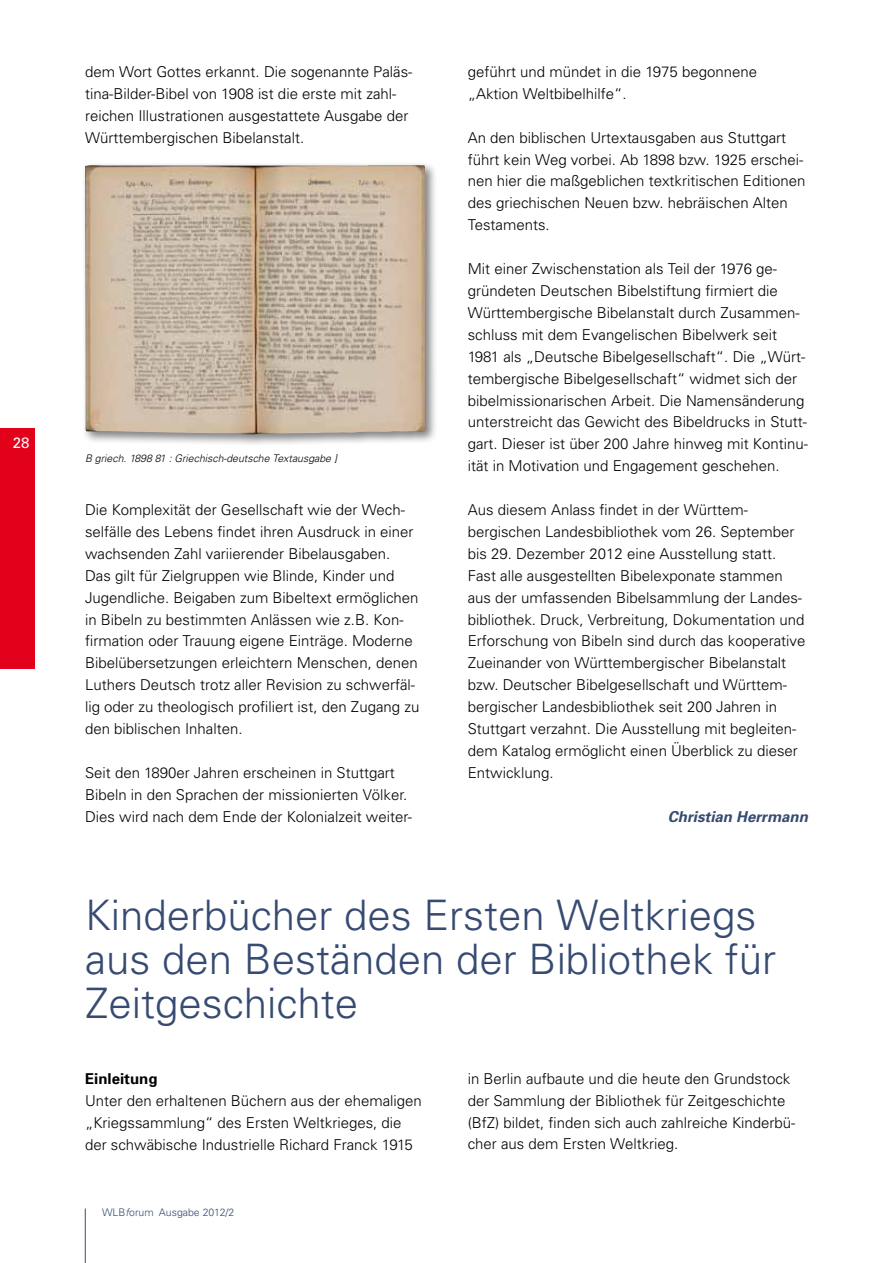
<style>
.page{position:relative;width:893px;height:1263px;background:#fff}
.page>*{position:absolute;margin:0;border:0;box-sizing:border-box;transform-origin:0 0}
.t1{font:300 42px/43.8px "Univers";color:#364a72}
.t2{font:300 15px/21.9px "Univers";color:#000}
.t3{font:italic 700 15px "Univers";color:#364a72}
.t4{font:700 15px "Univers";color:#000}
.t5{font:15px "Univers";color:#fff}
.t6{font:italic 300 10.5px "Univers";color:#000}
.t7{font:300 10.5px "Univers";color:#364a72}
.s1{font-style:italic}
</style>
<div class="page">
<hr style="left:85px;top:1208px;width:1px;height:55px;background:#364a72">
<div style="left:0;top:428px;width:34px;height:240px;background:#e2001a"></div>
<div style="left:81px;top:161px;width:356px;height:285px;background:#000;opacity:.5"></div>
<img style="left:85px;top:165px;width:340px;height:270px">
<p class="t5" style="left:13px;top:434px;width:18px">28</p>
<p class="t2" style="left:85px;top:60px;width:329px">dem Wort Gottes erkannt. Die sogenannte Paläs&shy;tina-Bilder-Bibel von 1908 ist die erste mit zahl&shy;reichen Illustrationen ausgestattete Ausgabe der Württembergischen Bibelanstalt.</p>
<p class="t6" style="left:85px;top:452px;width:253px">B griech. 1898 81 : Griechisch-deutsche Textausgabe ]</p>
<p class="t2" style="left:85px;top:498px;width:336px">Die Komplexität der Gesellschaft wie der Wech&shy;selfälle des Lebens findet ihren Ausdruck in einer wachsenden Zahl variierender Bibelausgaben.<br>Das gilt für Zielgruppen wie Blinde, Kinder und Jugendliche. Beigaben zum Bibeltext ermöglichen in Bibeln zu bestimmten Anlässen wie z.B. Kon&shy;firmation oder Trauung eigene Einträge. Moderne Bibelübersetzungen erleichtern Menschen, denen Luthers Deutsch trotz aller Revision zu schwerfäl&shy;lig oder zu theologisch profiliert ist, den Zugang zu den biblischen Inhalten.</p>
<p class="t2" style="left:85px;top:761px;width:329px">Seit den 1890er Jahren erscheinen in Stuttgart<br>Bibeln in den Sprachen der missionierten Völker.<br>Dies wird nach dem Ende der Kolonialzeit weiter-</p>
<p class="t2" style="left:468px;top:60px;width:291px">geführt und mündet in die 1975 begonnene „Aktion Weltbibelhilfe“.</p>
<p class="t2" style="left:468px;top:126px;width:339px">An den biblischen Urtextausgaben aus Stuttgart führt kein Weg vorbei. Ab 1898 bzw. 1925 erschei&shy;nen hier die maßgeblichen textkritischen Editionen des griechischen Neuen bzw. hebräischen Alten Testaments.</p>
<p class="t2" style="left:468px;top:257px;width:342px">Mit einer Zwischenstation als Teil der 1976 ge&shy;gründeten Deutschen Bibelstiftung firmiert die Württembergische Bibelanstalt durch Zusammen&shy;schluss mit dem Evangelischen Bibelwerk seit 1981 als „Deutsche Bibelgesellschaft“. Die „Würt&shy;tembergische Bibelgesellschaft“ widmet sich der bibelmissionarischen Arbeit. Die Namensänderung unterstreicht das Gewicht des Bibeldrucks in Stutt&shy;gart. Dieser ist über 200 Jahre hinweg mit Kontinu&shy;ität in Motivation und Engagement geschehen.</p>
<p class="t2" style="left:468px;top:498px;width:339px">Aus diesem Anlass findet in der Württem&shy;bergischen Landesbibliothek vom 26. September bis 29. Dezember 2012 eine Ausstellung statt.<br>Fast alle ausgestellten Bibelexponate stammen aus der umfassenden Bibelsammlung der Landes&shy;bibliothek. Druck, Verbreitung, Dokumentation und Erforschung von Bibeln sind durch das kooperative Zueinander von Württembergischer Bibelanstalt bzw. Deutscher Bibelgesellschaft und Württem&shy;bergischer Landesbibliothek seit 200 Jahren in Stuttgart verzahnt. Die Ausstellung mit begleiten&shy;dem Katalog ermöglicht einen Überblick zu dieser Entwicklung.</p>
<p class="t3" style="left:668px;top:807px;width:142px">Christian Herrmann</p>
<h1 class="t1" style="left:85px;top:892px;width:692px">Kinderbücher des Ersten Weltkriegs aus den Beständen der Bibliothek für<br>Zeitgeschichte</h1>
<p class="t4" style="left:85px;top:1069px;width:74px">Einleitung</p>
<p class="t2" style="left:85px;top:1089px;width:338px">Unter den erhaltenen Büchern aus der ehemaligen „Kriegssammlung“ des Ersten Weltkrieges, die der schwäbische Industrielle Richard Franck 1915</p>
<p class="t7" style="left:102px;top:1206px;width:134px">WLB<span class="s1">f</span>orum Ausgabe 2012/2</p>
<p class="t2" style="left:468px;top:1067px;width:329px">in Berlin aufbaute und die heute den Grundstock der Sammlung der Bibliothek für Zeitgeschichte (BfZ) bildet, finden sich auch zahlreiche Kinderbü&shy;cher aus dem Ersten Weltkrieg.</p>
</div>
